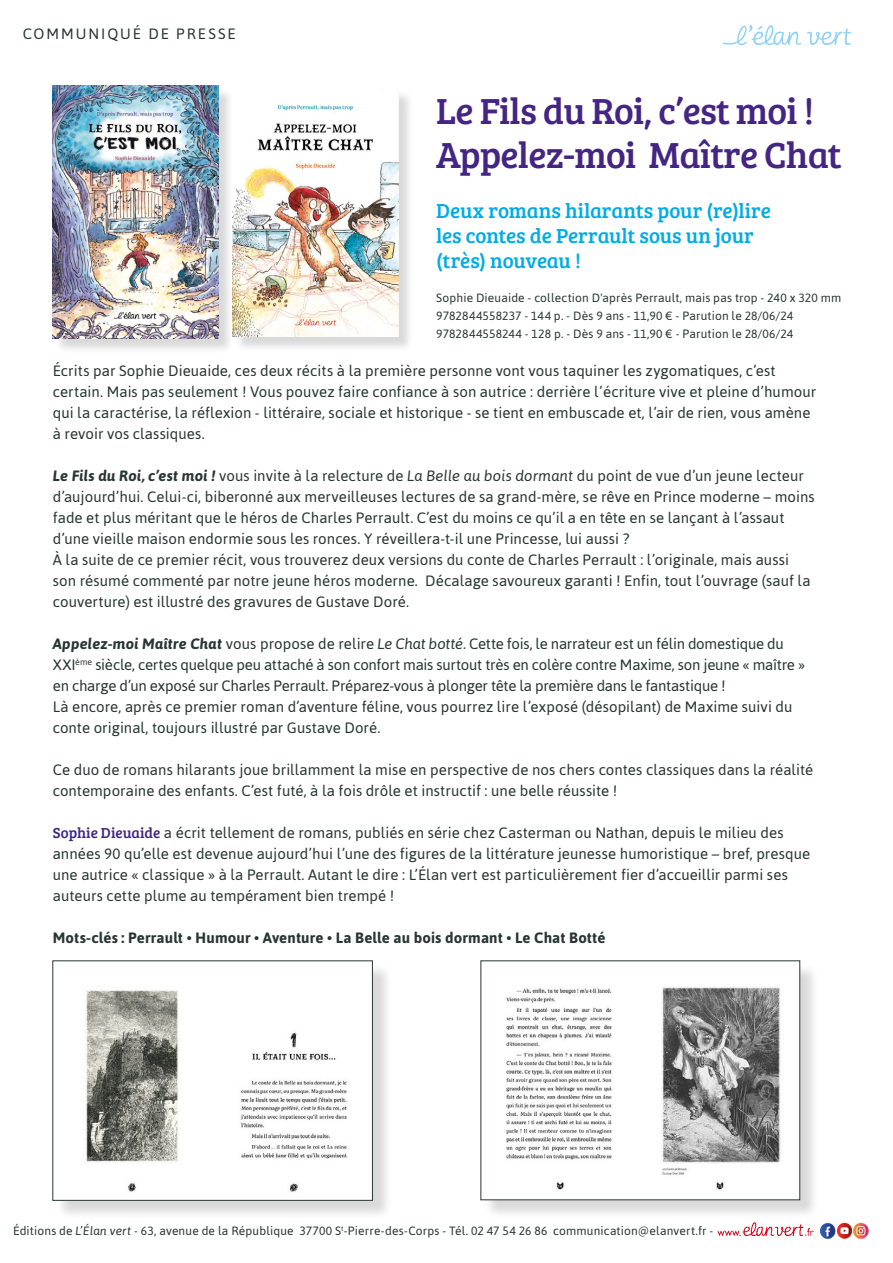
<style>
.page{position:relative;width:893px;height:1263px;background:#fff}
.page>*{position:absolute;margin:0;border:0;box-sizing:border-box;transform-origin:0 0}
.t1{font:37.5px/45px "Bree Serif";letter-spacing:-.02em;color:#452583}
.t2{font:21px/25.2px "Bree Serif";letter-spacing:-.005em;color:#00ace4}
.t3{font:15px/21px "Asap";letter-spacing:.005em;color:#283532}
.t4{font:700 15px "Asap";letter-spacing:.01em;color:#283532}
.t5{font:15px "Asap";letter-spacing:.13em;color:#283532}
.t6{font:12px/18px "Asap";letter-spacing:.01em;color:#283532}
.s1{font-weight:700;font-style:italic}
.s2{font-style:italic}
.s3{font-family:"Bree Serif";color:#3f2583}
</style>
<div class="page">
<img style="left:723px;top:25px;width:127px;height:20px">
<div style="left:54px;top:87px;width:181px;height:268px;background:#000;opacity:.15"></div>
<img style="left:53px;top:86px;width:166px;height:252px">
<svg style="left:719px;top:1235px;width:93px;height:1px"></svg>
<img style="left:717px;top:1223px;width:97px;height:12px">
<img style="left:820px;top:1222px;width:49px;height:18px">
<div style="left:234px;top:90px;width:180px;height:263px;background:#000;opacity:.15"></div>
<img style="left:232px;top:88px;width:166px;height:249px">
<div style="left:483px;top:963px;width:337px;height:257px;background:#000;opacity:.15"></div>
<img style="left:483px;top:963px;width:315px;height:235px">
<div style="left:55px;top:963px;width:337px;height:257px;background:#000;opacity:.15"></div>
<img style="left:55px;top:963px;width:316px;height:236px">
<div style="left:52px;top:960px;width:321px;height:241px;border:1px solid #283532"></div>
<p class="t5" style="left:23px;top:25px;width:214px">COMMUNIQUÉ DE PRESSE</p>
<p class="t1" style="left:436px;top:86px;width:407px">Le Fils du Roi, c’est moi !<br>Appelez-moi Maître Chat</p>
<p class="t2" style="left:436px;top:197px;width:336px">Deux romans hilarants pour (re)lire les contes de Perrault sous un jour (très) nouveau !</p>
<p class="t6" style="left:436px;top:288px;width:406px">Sophie Dieuaide - collection D'après Perrault, mais pas trop - 240 x 320 mm<br>9782844558237 - 144 p. - Dès 9 ans - 11,90 € - Parution le 28/06/24</p>
<p class="t6" style="left:436px;top:306px;width:359px;text-indent:160px">8<br>9782844558244 - 128 p. - Dès 9 ans - 11,90 € - Parution le 28/06/24</p>
<p class="t6" style="left:596px;top:324px;width:8px">8</p>
<p class="t3" style="left:53px;top:360px;width:765px">Écrits par Sophie Dieuaide, ces deux récits à la première personne vont vous taquiner les zygomatiques, c’est certain. Mais pas seulement ! Vous pouvez faire confiance à son autrice : derrière l’écriture vive et pleine d’humour qui la caractérise, la réflexion - littéraire, sociale et historique - se tient en embuscade et, l’air de rien, vous amène à revoir vos classiques.</p>
<p class="t3" style="left:53px;top:465px;width:763px"><span class="s1">Le Fils du Roi, c’est moi !</span> vous invite à la relecture de <span class="s2">La Belle au bois dormant</span> du point de vue d’un jeune lecteur d’aujourd’hui. Celui-ci, biberonné aux merveilleuses lectures de sa grand-mère, se rêve en Prince moderne – moins fade et plus méritant que le héros de Charles Perrault. C’est du moins ce qu’il a en tête en se lançant à l’assaut d’une vieille maison endormie sous les ronces. Y réveillera-t-il une Princesse, lui aussi ?<br>À la suite de ce premier récit, vous trouverez deux versions du conte de Charles Perrault : l’originale, mais aussi son résumé commenté par notre jeune héros moderne. Décalage savoureux garanti ! Enfin, tout l’ouvrage (sauf la couverture) est illustré des gravures de Gustave Doré.</p>
<p class="t3" style="left:53px;top:633px;width:754px"><span class="s1">Appelez-moi Maître Chat</span> vous propose de relire <span class="s2">Le Chat botté.</span> Cette fois, le narrateur est un félin domestique du XXI<sup>ème</sup> siècle, certes quelque peu attaché à son confort mais surtout très en colère contre Maxime, son jeune « maître » en charge d’un exposé sur Charles Perrault. Préparez-vous à plonger tête la première dans le fantastique !<br>Là encore, après ce premier roman d’aventure féline, vous pourrez lire l’exposé (désopilant) de Maxime suivi du conte original, toujours illustré par Gustave Doré.</p>
<p class="t3" style="left:53px;top:759px;width:762px">Ce duo de romans hilarants joue brillamment la mise en perspective de nos chers contes classiques dans la réalité contemporaine des enfants. C’est futé, à la fois drôle et instructif : une belle réussite !</p>
<p class="t3" style="left:53px;top:822px;width:759px"><span class="s3">Sophie Dieuaide</span> a écrit tellement de romans, publiés en série chez Casterman ou Nathan, depuis le milieu des années 90 qu’elle est devenue aujourd’hui l’une des figures de la littérature jeunesse humoristique – bref, presque une autrice « classique » à la Perrault. Autant le dire : L’Élan vert est particulièrement fier d’accueillir parmi ses auteurs cette plume au tempérament bien trempé !</p>
<p class="t4" style="left:53px;top:929px;width:554px">Mots-clés : Perrault • Humour • Aventure • La Belle au bois dormant • Le Chat Botté</p>
<p class="t6" style="left:13px;top:1221px;width:702px">Éditions de <span class="s2">L’Élan vert</span> - 63, avenue de la République 37700 S<sup>t</sup>-Pierre-des-Corps - Tél. 02 47 54 26 86 communication@elanvert.fr -</p>
</div>
